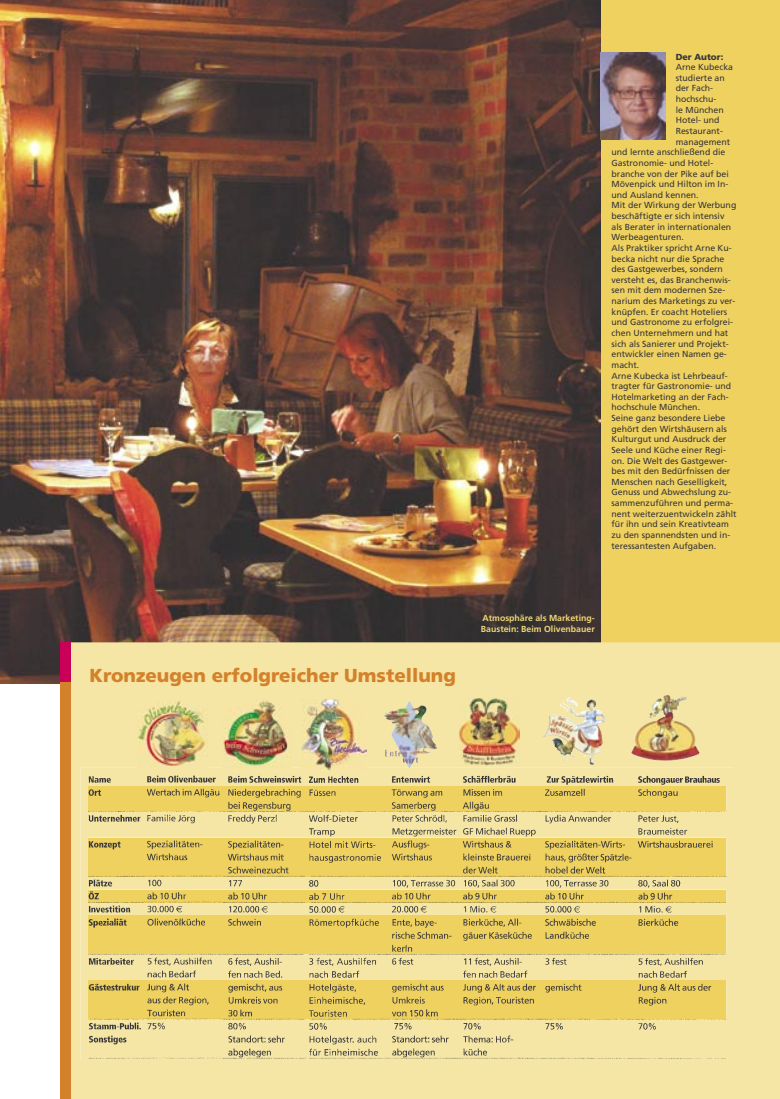
<style>
.page{position:relative;width:780px;height:1099px;background:#fff}
.page>*{position:absolute;margin:0;border:0;box-sizing:border-box;transform-origin:0 0}
.t1{font:900 18.75px "Frutiger";color:#d4812b}
.t2{font:8.75px "Frutiger";color:#363538}
.t3{font:700 8.75px/10.6px "Frutiger";color:#f1d775}
.t4{font:900 8.75px "Frutiger";color:#363538}
</style>
<div class="page">
<div style="left:589px;top:0;width:191px;height:667px;background:#efd160"></div>
<img style="left:1px;top:0;width:599px;height:683px">
<div style="left:71px;top:642px;width:709px;height:456px;background:#f5e6a5"></div>
<img style="left:81px;top:767px;width:652px;height:293px">
<img style="left:88px;top:786px;width:638px;height:25px">
<img style="left:88px;top:837px;width:638px;height:39px">
<img style="left:88px;top:889px;width:638px;height:13px">
<img style="left:88px;top:915px;width:638px;height:38px">
<img style="left:88px;top:980px;width:638px;height:38px">
<div style="left:60px;top:642px;width:11px;height:40px;background:#c90058"></div>
<div style="left:60px;top:682px;width:11px;height:416px;background:#d4812b"></div>
<img style="left:600px;top:53px;width:65px;height:86px">
<img style="left:138px;top:701px;width:70px;height:67px">
<img style="left:557px;top:699px;width:48px;height:65px">
<img style="left:222px;top:700px;width:69px;height:68px">
<img style="left:459px;top:698px;width:60px;height:67px">
<img style="left:384px;top:700px;width:53px;height:69px">
<img style="left:648px;top:694px;width:47px;height:48px">
<img style="left:302px;top:699px;width:64px;height:71px">
<h1 class="t1" style="left:89px;top:664px;width:368px">Kronzeugen erfolgreicher Umstellung</h1>
<p class="t4" style="left:675px;top:51px;width:49px">Der Autor:</p>
<p class="t2" style="left:675px;top:62px;width:59px">Arne Kubecka</p>
<p class="t2" style="left:675px;top:73px;width:51px">studierte an</p>
<p class="t2" style="left:675px;top:83px;width:39px">der Fach-</p>
<p class="t2" style="left:675px;top:94px;width:42px">hochschu-</p>
<p class="t2" style="left:675px;top:105px;width:50px">le München</p>
<p class="t2" style="left:675px;top:115px;width:45px">Hotel- und</p>
<p class="t2" style="left:675px;top:126px;width:49px">Restaurant-</p>
<p class="t2" style="left:675px;top:136px;width:56px">management</p>
<p class="t2" style="left:611px;top:147px;width:115px">und lernte anschließend die</p>
<p class="t2" style="left:611px;top:158px;width:103px">Gastronomie- und Hotel-</p>
<p class="t2" style="left:611px;top:168px;width:119px">branche von der Pike auf bei</p>
<p class="t2" style="left:611px;top:179px;width:118px">Möven pick und Hilton im In-</p>
<p class="t2" style="left:611px;top:190px;width:89px">und Ausland kennen.</p>
<p class="t2" style="left:611px;top:200px;width:126px">Mit der Wirkung der Werbung</p>
<p class="t2" style="left:611px;top:211px;width:114px">beschäftigte er sich intensiv</p>
<p class="t2" style="left:611px;top:221px;width:121px">als Berater in internationalen</p>
<p class="t2" style="left:611px;top:232px;width:74px">Werbeagenturen.</p>
<p class="t2" style="left:611px;top:243px;width:122px">Als Praktiker spricht Arne Ku-</p>
<p class="t2" style="left:611px;top:253px;width:114px">becka nicht nur die Sprache</p>
<p class="t2" style="left:611px;top:264px;width:113px">des Gastgewerbes, sondern</p>
<p class="t2" style="left:611px;top:275px;width:121px">versteht es, das Branchenwis-</p>
<p class="t2" style="left:611px;top:285px;width:115px">sen mit dem modernen Sze-</p>
<p class="t2" style="left:611px;top:296px;width:125px">narium des Marketings zu ver-</p>
<p class="t2" style="left:611px;top:306px;width:117px">knüpfen. Er coacht Hoteliers</p>
<p class="t2" style="left:611px;top:317px;width:123px">und Gastronome zu erfolgrei-</p>
<p class="t2" style="left:611px;top:328px;width:118px">chen Unternehmern und hat</p>
<p class="t2" style="left:611px;top:338px;width:119px">sich als Sanierer und Projekt-</p>
<p class="t2" style="left:611px;top:349px;width:117px">entwickler einen Namen ge-</p>
<p class="t2" style="left:611px;top:360px;width:29px">macht.</p>
<p class="t2" style="left:611px;top:370px;width:118px">Arne Kubecka ist Lehrbeauf-</p>
<p class="t2" style="left:611px;top:381px;width:121px">tragter für Gastronomie- und</p>
<p class="t2" style="left:611px;top:391px;width:119px">Hotelmarketing an der Fach-</p>
<p class="t2" style="left:611px;top:402px;width:90px">hochschule München.</p>
<p class="t2" style="left:611px;top:413px;width:115px">Seine ganz besondere Liebe</p>
<p class="t2" style="left:611px;top:423px;width:117px">gehört den Wirtshäusern als</p>
<p class="t2" style="left:611px;top:434px;width:116px">Kulturgut und Ausdruck der</p>
<p class="t2" style="left:611px;top:445px;width:116px">Seele und Küche einer Regi-</p>
<p class="t2" style="left:611px;top:455px;width:117px">on. Die Welt des Gastgewer-</p>
<p class="t2" style="left:611px;top:466px;width:120px">bes mit den Bedürfnissen der</p>
<p class="t2" style="left:611px;top:476px;width:117px">Menschen nach Geselligkeit,</p>
<p class="t2" style="left:611px;top:487px;width:121px">Genuss und Abwechslung zu-</p>
<p class="t2" style="left:611px;top:498px;width:123px">sammenzuführen und perma-</p>
<p class="t2" style="left:611px;top:508px;width:126px">nent weiterzuentwickeln zählt</p>
<p class="t2" style="left:611px;top:519px;width:119px">für ihn und sein Kreativteam</p>
<p class="t2" style="left:611px;top:530px;width:120px">zu den spannend sten und in-</p>
<p class="t2" style="left:611px;top:540px;width:106px">teressantesten Aufgaben.</p>
<p class="t3" style="left:481px;top:613px;width:115px">Atmosphäre als Marketing-<br>Baustein: Beim Olivenbauer</p>
</div>
